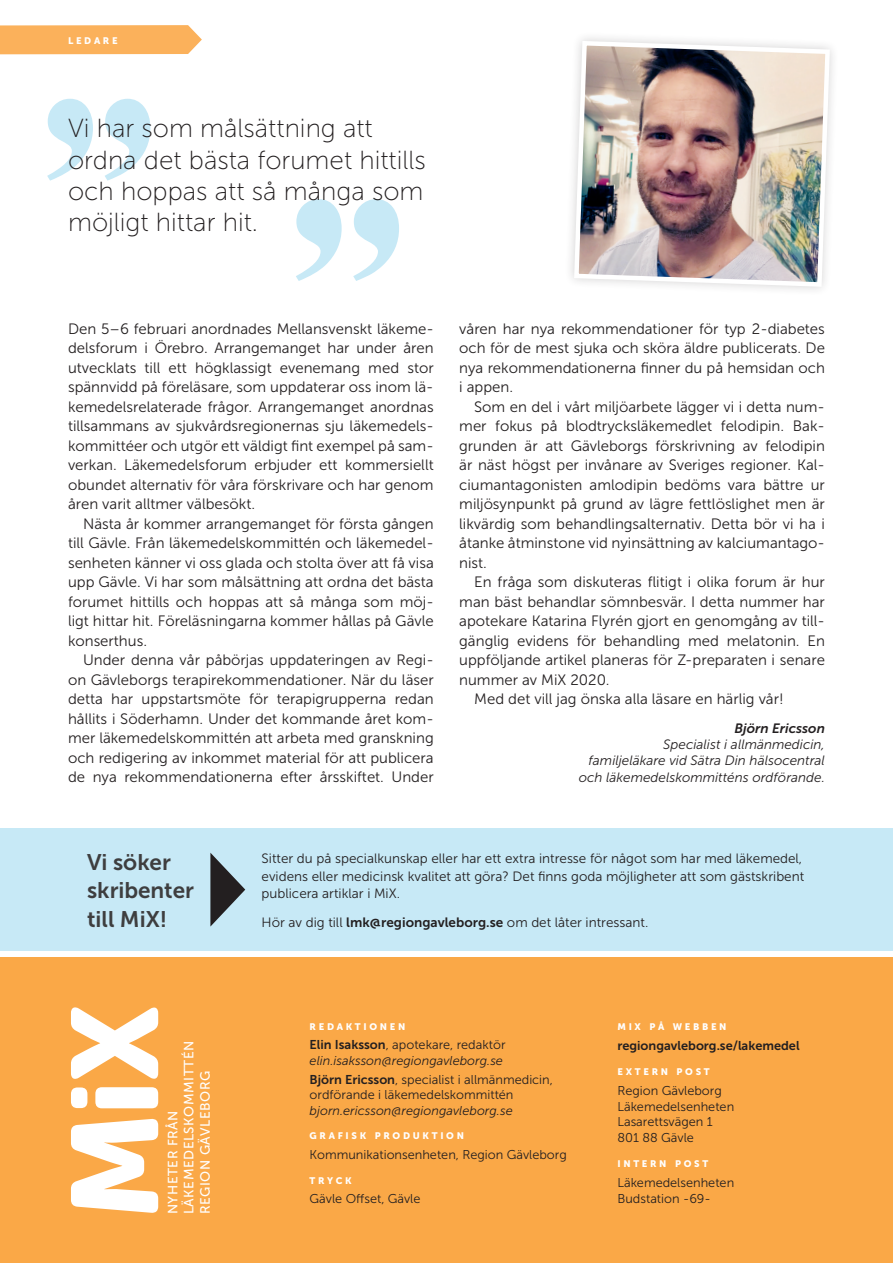
<style>
.page{position:relative;width:893px;height:1263px;background:#fff}
.page>*{position:absolute;margin:0;border:0;box-sizing:border-box;transform-origin:0 0}
.t1{font:297.75px "Engravers";color:#c7e9f6}
.t2{font:121.95px "Museo Sans Rounded 900";color:#fff}
.t3{font:26.1px/31.3px "Museo Sans 100";color:#231f20}
.t4{font:22.5px/28.5px "Museo Sans 700";color:#3e3e3f}
.t5{font:15px/19.5px "Museo Sans 300";color:#231f20;text-align:justify}
.t6{font:13.5px/17.9px "Museo Sans 300";color:#231f20}
.t7{font:italic 13.5px/16.2px "Museo Sans 300";color:#231f20;text-align:right}
.t8{font:13.5px/16.2px "Museo Sans 500";letter-spacing:.04em;color:#fff}
.t9{font:italic 13.5px "Museo Sans 700";color:#231f20}
.t10{font:12.75px/15.8px "Museo Sans 300";color:#231f20}
.t11{font:italic 12.75px/15.3px "Museo Sans 300";color:#231f20}
.t12{font:12.75px "Museo Sans 700";color:#231f20}
.t13{font:9.45px "Museo Sans 900";letter-spacing:.285em;color:#fff}
.s1{font-family:"Museo Sans 700"}
.s2{font-family:"Museo Sans 700";font-style:normal}
.s3{font-style:normal}
</style>
<div class="page">
<img style="left:572px;top:39px;width:260px;height:250px">
<svg style="left:0;top:25px;width:202px;height:29px"></svg>
<div style="left:0;top:958px;width:893px;height:305px;background:#faa847"></div>
<div style="left:0;top:828px;width:893px;height:123px;background:#c7e9f6"></div>
<svg style="left:210px;top:853px;width:35px;height:73px"></svg>
<p class="t13" style="left:68px;top:35px;width:51px">LEDARE</p>
<h1 class="t1" style="left:12px;top:77px;width:427px">""</h1>
<h3 class="t3" style="left:68px;top:113px;width:359px">Vi har som målsättning att ordna det bästa forumet hittills och hoppas att så många som möjligt hittar hit.</h3>
<p class="t5" style="left:68px;top:319px;width:367px">Den 5–6 februari anordnades Mellansvenskt läkeme&shy;delsforum i Örebro. Arrangemanget har under åren utvecklats till ett högklassigt evenemang med stor spännvidd på föreläsare, som uppdaterar oss inom lä&shy;kemedelsrelaterade frågor. Arrangemanget anordnas tillsammans av sjukvårdsregionernas sju läkemedels&shy;kommittéer och utgör ett väldigt fint exempel på sam&shy;verkan. Läkemedelsforum erbjuder ett kommersiellt obundet alternativ för våra förskrivare och har genom åren varit alltmer välbesökt.</p>
<p class="t5" style="left:68px;top:514px;width:367px;text-indent:15px">Nästa år kommer arrangemanget för första gången till Gävle. Från läkemedelskommittén och läkemedel&shy;senheten känner vi oss glada och stolta över att få visa upp Gävle. Vi har som målsättning att ordna det bästa forumet hittills och hoppas att så många som möj&shy;ligt hittar hit. Föreläsningarna kommer hållas på Gävle konserthus.</p>
<p class="t5" style="left:68px;top:651px;width:367px;text-indent:15px">Under denna vår påbörjas uppdateringen av Regi&shy;on Gävleborgs terapirekommendationer. När du läser detta har uppstartsmöte för terapigrupperna redan hållits i Söderhamn. Under det kommande året kom&shy;mer läkemedelskommittén att arbeta med granskning och redigering av inkommet material för att publicera de nya rekommendationerna efter årsskiftet. Under</p>
<p class="t5" style="left:459px;top:319px;width:367px">våren har nya rekommendationer för typ 2-diabetes och för de mest sjuka och sköra äldre publicerats. De nya rekommendationerna finner du på hemsidan och i appen.</p>
<p class="t5" style="left:459px;top:397px;width:367px;text-indent:15px">Som en del i vårt miljöarbete lägger vi i detta num&shy;mer fokus på blodtrycksläkemedlet felodipin. Bak&shy;grunden är att Gävleborgs förskrivning av felodipin är näst högst per invånare av Sveriges regioner. Kal&shy;ciumantagonisten amlodipin bedöms vara bättre ur miljösynpunkt på grund av lägre fettlöslighet men är likvärdig som behandlingsalternativ. Detta bör vi ha i åtanke åtminstone vid nyinsättning av kalciumantago&shy;nist.</p>
<p class="t5" style="left:474px;top:573px;width:352px">En fråga som diskuteras flitigt i olika forum är hur</p>
<p class="t5" style="left:459px;top:592px;width:367px">man bäst behandlar sömnbesvär. I detta nummer har</p>
<p class="t5" style="left:459px;top:612px;width:367px">apotekare Katarina Flyrén gjort en genomgång av till-</p>
<p class="t5" style="left:459px;top:631px;width:367px">gänglig evidens för behandling med melatonin. En</p>
<p class="t5" style="left:459px;top:651px;width:367px">uppföljande artikel planeras för Z-preparaten i senare</p>
<p class="t5" style="left:459px;top:670px;width:149px">nummer av MiX 2020.</p>
<p class="t5" style="left:474px;top:690px;width:311px">Med det vill jag önska alla läsare en härlig vår!</p>
<p class="t9" style="left:734px;top:721px;width:92px">Björn Ericsson</p>
<p class="t7" style="left:579px;top:736px;width:248px">Specialist i allmänmedicin,<br>familjeläkare vid Sätra Din hälsocentral och läkemedelskommitténs ordförande.</p>
<h3 class="t4" style="left:87px;top:847px;width:108px">Vi söker skribenter till MiX!</h3>
<p class="t6" style="left:262px;top:849px;width:544px">Sitter du på specialkunskap eller har ett extra intresse för något som har med läkemedel, evidens eller medicinsk kvalitet att göra? Det finns goda möjligheter att som gästskribent publicera artiklar i MiX.</p>
<p class="t6" style="left:262px;top:913px;width:386px">Hör av dig till <span class="s1">lmk@regiongavleborg.se</span> om det låter intressant.</p>
<h2 class="t2" style="left:46px;top:1218px;width:216px;rotate:-90deg">MiX</h2>
<p class="t8" style="left:165px;top:1214px;width:175px;rotate:-90deg">NYHETER FRÅN<br>LÄKEMEDELSKOMMITTÉN<br>REGION GÄVLEBORG</p>
<p class="t13" style="left:310px;top:1021px;width:97px">REDAKTIONEN</p>
<p class="t11" style="left:310px;top:1037px;width:197px"><span class="s2">Elin Isaksson</span><span class="s3">, apotekare, redaktör </span>elin.isaksson@regiongavleborg.se</p>
<p class="t10" style="left:310px;top:1072px;width:245px;line-height:15.3px"><span class="s1">Björn Ericsson</span>, specialist i allmänmedicin, ordförande i läkemedelskommittén</p>
<p class="t11" style="left:310px;top:1103px;width:205px">bjorn.ericsson@regiongavleborg.se</p>
<p class="t13" style="left:310px;top:1131px;width:156px">GRAFISK PRODUKTION</p>
<p class="t10" style="left:310px;top:1147px;width:259px">Kommunikationsenheten, Region Gävleborg</p>
<p class="t13" style="left:310px;top:1175px;width:44px">TRYCK</p>
<p class="t10" style="left:310px;top:1191px;width:112px">Gävle Offset, Gävle</p>
<p class="t13" style="left:617px;top:1021px;width:111px">MIX PÅ WEBBEN</p>
<p class="t12" style="left:617px;top:1038px;width:184px">regiongavleborg.se/lakemedel</p>
<p class="t13" style="left:617px;top:1066px;width:94px">EXTERN POST</p>
<p class="t10" style="left:617px;top:1083px;width:118px">Region Gävleborg<br>Läkemedelsenheten<br>Lasarettsvägen 1<br>801 88 Gävle</p>
<p class="t13" style="left:617px;top:1159px;width:92px">INTERN POST</p>
<p class="t10" style="left:617px;top:1175px;width:118px">Läkemedelsenheten</p>
<p class="t10" style="left:617px;top:1191px;width:95px">Budstation -69-</p>
</div>
